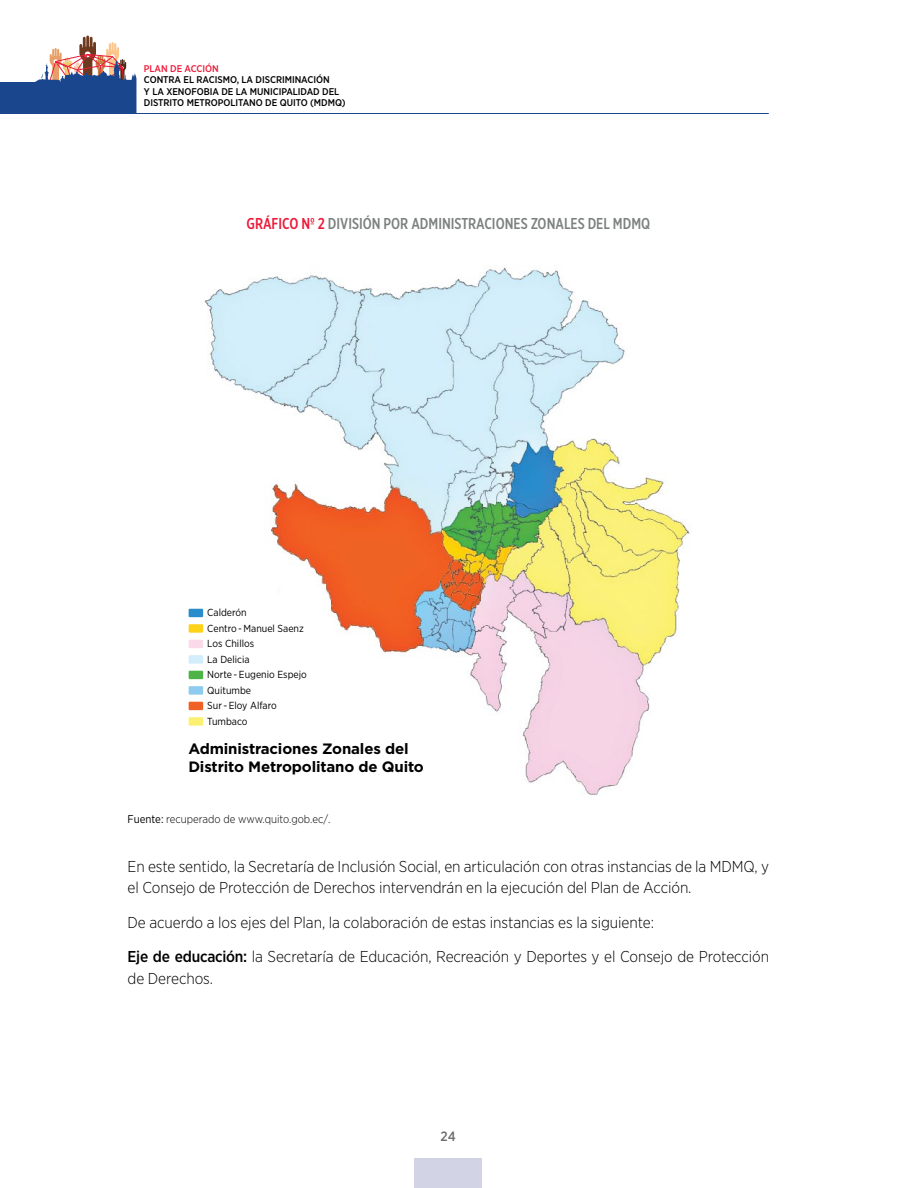
<style>
.page{position:relative;width:918px;height:1188px;background:#fff}
.page>*{position:absolute;margin:0;border:0;box-sizing:border-box;transform-origin:0 0}
.t1{font:300 15.75px/21.8px "Gotham Narrow";letter-spacing:-.005em;color:#000}
.t2{font:500 15.75px "Gotham X Narrow";color:#7c8180}
.t3{font:700 15px/18px "Gotham";letter-spacing:-.01em;color:#000}
.t4{font:500 13.5px "Gotham Narrow";color:#6d6e71}
.t5{font:300 11.25px "Gotham Narrow";color:#000}
.t6{font:10.2px/15.5px "Gotham Narrow";color:#000}
.t7{font:500 9.75px/11.2px "Gotham Narrow";letter-spacing:-.005em;color:#000}
.t8{font:500 9.75px "Gotham Narrow";letter-spacing:-.005em;color:#ed1a39}
.s1{color:#ed1a39}
.s2{font-weight:400}
.s3{font-weight:500}
</style>
<div class="page">
<hr style="left:0;top:113px;width:769px;height:1px;background:#1a468d">
<div style="left:0;top:82px;width:40px;height:31px;background:#1a468d"></div>
<svg style="left:35px;top:36px;width:101px;height:77px"></svg>
<div style="left:414px;top:1158px;width:68px;height:30px;background:#d2d3e5"></div>
<img style="left:188px;top:267px;width:502px;height:528px">
<div style="left:189px;top:609px;width:14px;height:8px;background:#2b8ccb"></div>
<div style="left:189px;top:624px;width:14px;height:9px;background:#fed219"></div>
<div style="left:189px;top:640px;width:14px;height:8px;background:#fad9e8"></div>
<div style="left:189px;top:655px;width:14px;height:9px;background:#d2edfb"></div>
<div style="left:189px;top:671px;width:14px;height:8px;background:#4fb448"></div>
<div style="left:189px;top:686px;width:14px;height:9px;background:#8dccef"></div>
<div style="left:189px;top:702px;width:14px;height:8px;background:#f06125"></div>
<div style="left:189px;top:717px;width:14px;height:9px;background:#fbf071"></div>
<p class="t8" style="left:144px;top:62px;width:76px">PLAN DE ACCIÓN</p>
<p class="t7" style="left:144px;top:74px;width:203px">CONTRA EL RACISMO, LA DISCRIMINACIÓN<br>Y LA XENOFOBIA DE LA MUNICIPALIDAD DEL<br>DISTRITO METROPOLITANO DE QUITO (MDMQ)</p>
<p class="t2" style="left:246px;top:214px;width:405px"><span class="s1">GRÁFICO Nº 2</span> DIVISIÓN POR ADMINISTRACIONES ZONALES DEL MDMQ</p>
<p class="t6" style="left:207px;top:605px;width:101px">Calderón<br>Centro - Manuel Saenz<br>Los Chillos<br>La Delicia<br>Norte - Eugenio Espejo<br>Quitumbe<br>Sur - Eloy Alfaro<br>Tumbaco</p>
<p class="t3" style="left:188px;top:739px;width:237px">Administraciones Zonales del<br>Distrito Metropolitano de Quito</p>
<p class="t5" style="left:128px;top:812px;width:204px"><span class="s2">Fuente:</span> recuperado de www.quito.gob.ec/.</p>
<p class="t1" style="left:128px;top:855px;width:643px">En este sentido, la Secretaría de Inclusión Social, en articulación con otras instancias de la MDMQ, y el Consejo de Protección de Derechos intervendrán en la ejecución del Plan de Acción.</p>
<p class="t1" style="left:128px;top:905px;width:643px;line-height:34.5px">De acuerdo a los ejes del Plan, la colaboración de estas instancias es la siguiente:<br><span class="s3">Eje de educación:</span> la Secretaría de Educación, Recreación y Deportes y el Consejo de Protección</p>
<p class="t1" style="left:128px;top:967px;width:87px">de Derechos.</p>
<p class="t4" style="left:441px;top:1127px;width:17px">24</p>
</div>
